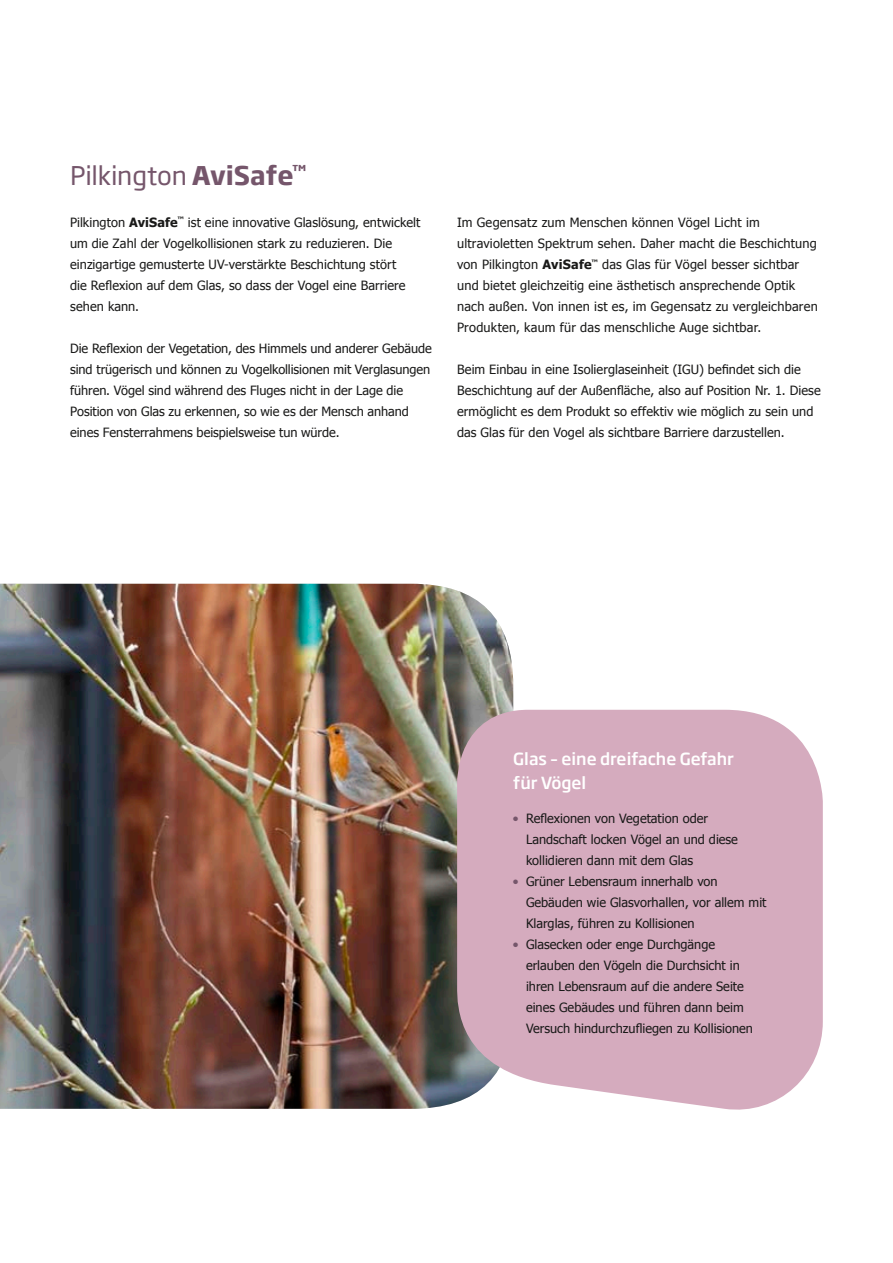
<style>
.page{position:relative;width:893px;height:1263px;background:#fff}
.page>*{position:absolute;margin:0;border:0;box-sizing:border-box;transform-origin:0 0}
.t1{font:25.5px "Soho Gothic Pro";letter-spacing:-.005em;color:#75566b}
.t2{font:500 16.5px/24px "Soho Gothic Pro";color:#fff}
.t3{font:12.75px/21px "Tahoma";color:#191918}
.s1{font-weight:700}
.s2{color:#75566b}
</style>
<div class="page">
<img style="left:0;top:584px;width:513px;height:525px">
<svg style="left:457px;top:710px;width:366px;height:400px;background:#d4aebf"></svg>
<h1 class="t1" style="left:70px;top:156px;width:238px">Pilkington <span class="s1">AviSafe</span><sup>™</sup></h1>
<p class="t3" style="left:70px;top:211px;width:352px">Pilkington <span class="s1">AviSafe</span><sup>™</sup> ist eine innovative Glaslösung, entwickelt um die Zahl der Vogelkollisionen stark zu reduzieren. Die einzigartige gemusterte UV-verstärkte Beschichtung stört<br>die Reflexion auf dem Glas, so dass der Vogel eine Barriere sehen kann.</p>
<p class="t3" style="left:70px;top:337px;width:363px">Die Reflexion der Vegetation, des Himmels und anderer Gebäude sind trügerisch und können zu Vogelkollisionen mit Verglasungen führen. Vögel sind während des Fluges nicht in der Lage die Position von Glas zu erkennen, so wie es der Mensch anhand eines Fensterrahmens beispielsweise tun würde.</p>
<p class="t3" style="left:457px;top:211px;width:362px">Im Gegensatz zum Menschen können Vögel Licht im ultravioletten Spektrum sehen. Daher macht die Beschichtung von Pilkington <span class="s1">AviSafe</span><sup>™</sup> das Glas für Vögel besser sichtbar und bietet gleichzeitig eine ästhetisch ansprechende Optik nach außen. Von innen ist es, im Gegensatz zu vergleichbaren Produkten, kaum für das menschliche Auge sichtbar.</p>
<p class="t3" style="left:457px;top:358px;width:365px">Beim Einbau in eine Isolierglaseinheit (IGU) befindet sich die Beschichtung auf der Außenfläche, also auf Position Nr. 1. Diese ermöglicht es dem Produkt so effektiv wie möglich zu sein und das Glas für den Vogel als sichtbare Barriere darzustellen.</p>
<p class="t2" style="left:513px;top:746px;width:222px">Glas – eine dreifache Gefahr für Vögel</p>
<p class="t3" style="left:526px;top:807px;width:213px;text-indent:-13px"><span class="s2">●</span> Reflexionen von Vegetation oder<br>Landschaft locken Vögel an und diese kollidieren dann mit dem Glas</p>
<p class="t3" style="left:526px;top:870px;width:242px;text-indent:-13px"><span class="s2">●</span> Grüner Lebensraum innerhalb von<br>Gebäuden wie Glasvorhallen, vor allem mit<br>Klarglas, führen zu Kollisionen</p>
<p class="t3" style="left:526px;top:933px;width:229px;text-indent:-13px"><span class="s2">●</span> Glasecken oder enge Durchgänge erlauben den Vögeln die Durchsicht in ihren Lebensraum auf die andere Seite eines Gebäudes und führen dann beim Versuch hindurchzufliegen zu Kollisionen</p>
</div>
